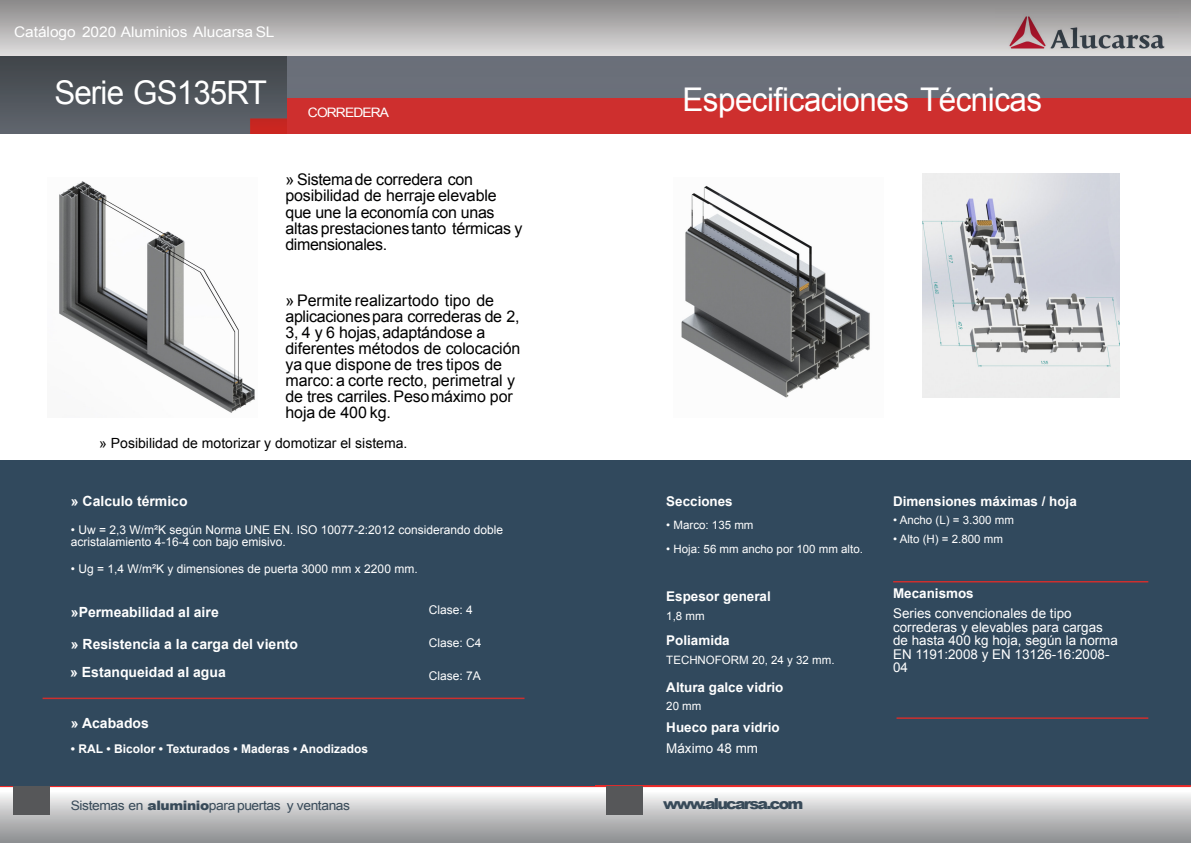
<style>
.page{position:relative;width:1191px;height:843px;background:#fff}
.page>*{position:absolute;margin:0;border:0;box-sizing:border-box;transform-origin:0 0}
.t1{font:32.6px "Arial";letter-spacing:-.015em;color:#fff;scale:.96 1}
.t2{font:16px/16px "Arial";letter-spacing:-.015em;color:#000001}
.t3{font:900 15px "Arial";letter-spacing:-.11em;color:#384a59;scale:1.06 1}
.t4{font:14.6px "Arial";letter-spacing:-.005em;color:#fff;scale:1.06 1}
.t5{font:700 14px "Arial";color:#fff}
.t6{font:14px "Arial";color:#000001}
.t7{font:13.4px/13.4px "Arial";color:#fff}
.t8{font:700 13.4px "Arial";color:#fff}
.t9{font:13px "Arial";letter-spacing:-.03em;color:#384a59;scale:1.06 1}
.t10{font:13px "Arial";letter-spacing:-.065em;color:#fff;scale:1.06 1}
.t11{font:12px/12px "Arial";color:#fff}
.t12{font:700 12px "Arial";color:#fff}
.t13{font:11.5px "Arial";color:#fff}
.s1{font-weight:900}
</style>
<div class="page">
<svg style="left:0;top:786px;width:595px;height:56px"></svg>
<hr style="left:0;top:784px;width:595px;height:2px;background:#ee2a28">
<div style="left:0;top:460px;width:595px;height:325px;background:#31495d"></div>
<img style="left:0;top:0;width:1191px;height:98px">
<div style="left:250px;top:98px;width:345px;height:35px;background:#ce2f2e"></div>
<img style="left:0;top:57px;width:287px;height:76px">
<hr style="left:43px;top:697px;width:481px;height:1px;background:#ce2f2e">
<img style="left:59px;top:181px;width:196px;height:232px">
<div style="left:14px;top:785px;width:36px;height:29px;background:#565759"></div>
<div style="left:595px;top:460px;width:596px;height:325px;background:#31495d"></div>
<svg style="left:595px;top:786px;width:596px;height:56px"></svg>
<div style="left:595px;top:98px;width:596px;height:35px;background:#ce2f2e"></div>
<hr style="left:595px;top:784px;width:596px;height:2px;background:#ee2a28">
<img style="left:996px;top:9px;width:183px;height:48px">
<hr style="left:896px;top:717px;width:252px;height:1px;background:#ce2f2e">
<hr style="left:893px;top:580px;width:255px;height:2px;background:#ce2f2e">
<img style="left:681px;top:186px;width:189px;height:212px">
<img style="left:922px;top:173px;width:198px;height:224px">
<div style="left:606px;top:785px;width:36px;height:29px;background:#565759"></div>
<p class="t4" style="left:14px;top:26px;width:247px">Catálogo 2020 Aluminios Alucarsa SL</p>
<h1 class="t1" style="left:54px;top:80px;width:223px">Serie GS135RT</h1>
<p class="t10" style="left:308px;top:108px;width:78px">CORREDERA</p>
<p class="t2" style="left:285px;top:173px;width:238px">» Sistemade corredera con posibilidad de herraje elevable que une la economía con unas altas prestaciones tanto térmicas y dimensionales.</p>
<p class="t2" style="left:285px;top:293px;width:237px">» Permite realizartodo tipo de aplicacionespara correderas de 2,<br>3, 4 y 6 hojas,adaptándose a diferentes métodos de colocación ya que dispone de tres tipos de marco:a corte recto, perimetral y de tres carriles. Pesomáximo por hoja de 400 kg.</p>
<p class="t6" style="left:99px;top:438px;width:310px">» Posibilidad de motorizar y domotizar el sistema.</p>
<p class="t5" style="left:71px;top:495px;width:118px">» Calculo térmico</p>
<p class="t11" style="left:71px;top:524px;width:434px">• Uw = 2,3 W/m²K según Norma UNE EN. ISO 10077-2:2012 considerando doble acristalamiento 4-16-4 con bajo emisivo.</p>
<p class="t11" style="left:71px;top:563px;width:348px">• Ug = 1,4 W/m²K y dimensiones de puerta 3000 mm x 2200 mm.</p>
<p class="t5" style="left:71px;top:606px;width:149px">»Permeabilidad al aire</p>
<p class="t5" style="left:71px;top:638px;width:229px">» Resistencia a la carga del viento</p>
<p class="t5" style="left:70px;top:666px;width:157px">» Estanqueidad al agua</p>
<p class="t5" style="left:71px;top:717px;width:80px">» Acabados</p>
<p class="t12" style="left:71px;top:743px;width:299px">• RAL • Bicolor • Texturados • Maderas • Anodizados</p>
<p class="t9" style="left:71px;top:799px;width:265px">Sistemas en <span class="s1">aluminio</span>parapuertas y ventanas</p>
<p class="t11" style="left:429px;top:604px;width:46px">Clase: 4</p>
<p class="t11" style="left:429px;top:637px;width:54px">Clase: C4</p>
<p class="t11" style="left:429px;top:670px;width:54px">Clase: 7A</p>
<h1 class="t1" style="left:682px;top:87px;width:376px">Especificaciones Técnicas</h1>
<p class="t8" style="left:666px;top:495px;width:68px">Secciones</p>
<p class="t13" style="left:666px;top:520px;width:89px">• Marco: 135 mm</p>
<p class="t13" style="left:666px;top:544px;width:198px">• Hoja: 56 mm ancho por 100 mm alto.</p>
<p class="t8" style="left:666px;top:591px;width:106px">Espesor general</p>
<p class="t13" style="left:666px;top:611px;width:40px">1,8 mm</p>
<p class="t8" style="left:666px;top:635px;width:65px">Poliamida</p>
<p class="t13" style="left:666px;top:654px;width:170px">TECHNOFORM 20, 24 y 32 mm.</p>
<p class="t8" style="left:666px;top:681px;width:119px">Altura galce vidrio</p>
<p class="t13" style="left:666px;top:701px;width:37px">20 mm</p>
<p class="t8" style="left:666px;top:721px;width:115px">Hueco para vidrio</p>
<p class="t7" style="left:666px;top:742px;width:93px">Máximo 48 mm</p>
<p class="t3" style="left:663px;top:797px;width:134px">www.alucarsa.com</p>
<p class="t8" style="left:893px;top:495px;width:185px">Dimensiones máximas / hoja</p>
<p class="t13" style="left:893px;top:515px;width:122px">• Ancho (L) = 3.300 mm</p>
<p class="t13" style="left:893px;top:534px;width:111px">• Alto (H) = 2.800 mm</p>
<p class="t8" style="left:893px;top:587px;width:82px">Mecanismos</p>
<p class="t7" style="left:893px;top:607px;width:226px">Series convencionales de tipo correderas y elevables para cargas de hasta 400 kg hoja, según la norma<br>EN 1191:2008 y EN 13126-16:2008-<br>04</p>
</div>
